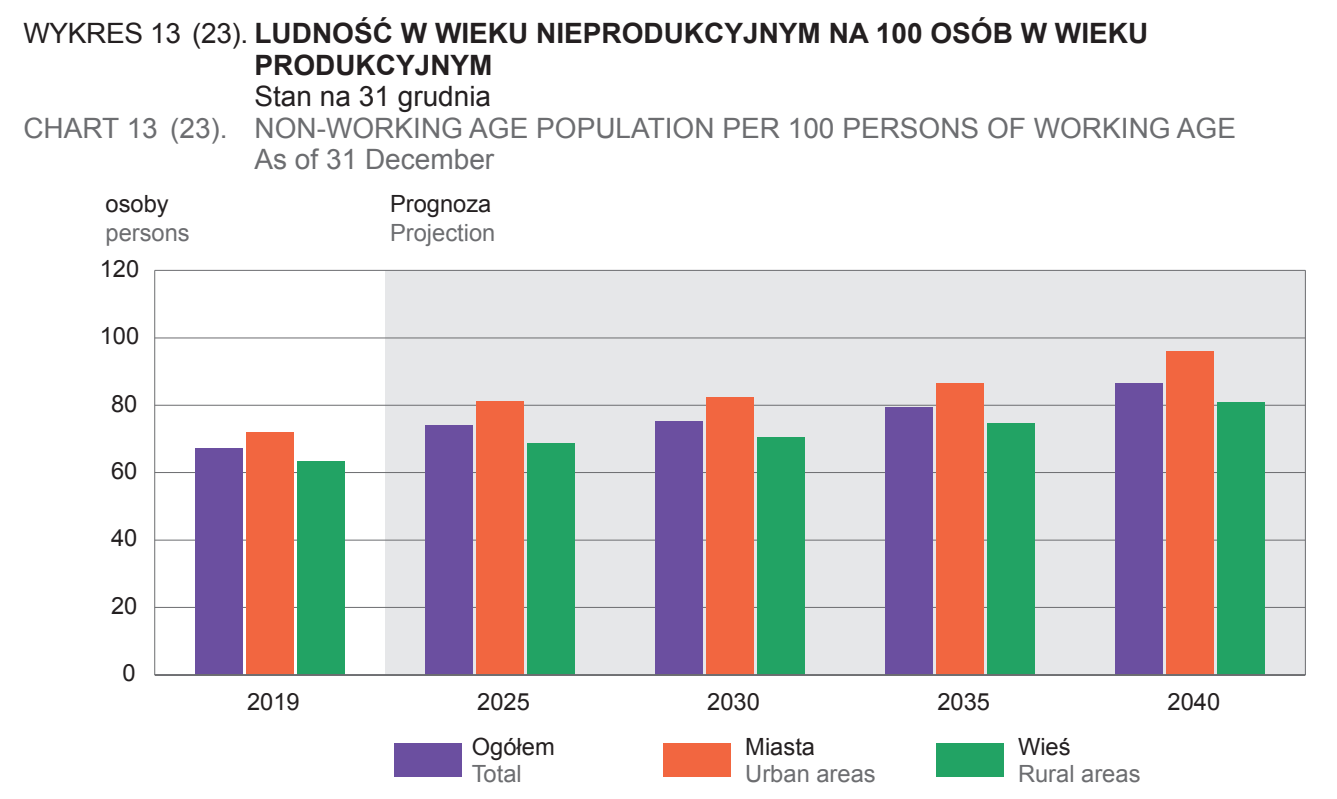
<style>
.page{position:relative;width:1337px;height:799px;background:#fff}
.page>*{position:absolute;margin:0;border:0;box-sizing:border-box;transform-origin:0 0}
.t1{font:28px/31.5px "Arial";color:#6c6d70}
.t2{font:700 28px/31.5px "Arial";color:#231f20}
.t3{font:28px "Arial";color:#231f20}
.t4{font:23.8px "Arial";color:#231f20}
.t5{font:23.8px "Arial";color:#6c6d70}
.s1{font-weight:400}
</style>
<div class="page">
<div style="left:385px;top:270px;width:920px;height:404px;background:#e6e7e9"></div>
<hr style="left:155px;top:606px;width:1150px;height:1px;background:#6c6d70">
<hr style="left:155px;top:539px;width:1150px;height:1px;background:#6c6d70">
<hr style="left:155px;top:471px;width:1150px;height:2px;background:#6c6d70">
<hr style="left:155px;top:404px;width:1150px;height:1px;background:#6c6d70">
<hr style="left:155px;top:337px;width:1150px;height:1px;background:#6c6d70">
<hr style="left:155px;top:270px;width:1150px;height:1px;background:#6c6d70">
<hr style="left:154px;top:270px;width:1px;height:404px;background:#6c6d70">
<hr style="left:1304px;top:270px;width:2px;height:404px;background:#6c6d70">
<div style="left:195px;top:448px;width:48px;height:226px;background:#6b4fa0"></div>
<div style="left:425px;top:426px;width:48px;height:248px;background:#6b4fa0"></div>
<div style="left:655px;top:421px;width:48px;height:253px;background:#6b4fa0"></div>
<div style="left:885px;top:408px;width:48px;height:266px;background:#6b4fa0"></div>
<div style="left:1115px;top:383px;width:48px;height:291px;background:#6b4fa0"></div>
<div style="left:246px;top:432px;width:48px;height:242px;background:#f26640"></div>
<div style="left:476px;top:402px;width:48px;height:272px;background:#f26640"></div>
<div style="left:706px;top:397px;width:48px;height:277px;background:#f26640"></div>
<div style="left:936px;top:383px;width:48px;height:291px;background:#f26640"></div>
<div style="left:1166px;top:351px;width:48px;height:323px;background:#f26640"></div>
<div style="left:297px;top:461px;width:48px;height:213px;background:#22a364"></div>
<div style="left:527px;top:443px;width:48px;height:231px;background:#22a364"></div>
<div style="left:757px;top:437px;width:48px;height:237px;background:#22a364"></div>
<div style="left:987px;top:423px;width:48px;height:251px;background:#22a364"></div>
<div style="left:1217px;top:402px;width:48px;height:272px;background:#22a364"></div>
<hr style="left:155px;top:673px;width:1150px;height:2px;background:#6c6d70">
<div style="left:664px;top:742px;width:67px;height:34px;background:#f26640"></div>
<div style="left:394px;top:742px;width:67px;height:34px;background:#6b4fa0"></div>
<div style="left:936px;top:742px;width:67px;height:34px;background:#22a364"></div>
<p class="t2" style="left:254px;top:19px;width:895px;text-indent:-231px"><span class="s1">WYKRES 13 (23).</span> LUDNOŚĆ W WIEKU NIEPRODUKCYJNYM NA 100 OSÓB W WIEKU<br>PRODUKCYJNYM</p>
<p class="t3" style="left:254px;top:78px;width:238px">Stan na 31 grudnia</p>
<p class="t1" style="left:254px;top:112px;width:983px;text-indent:-231px">CHART 13 (23). NON-WORKING AGE POPULATION PER 100 PERSONS OF WORKING AGE<br>As of 31 December</p>
<p class="t4" style="left:106px;top:188px;width:65px">osoby</p>
<p class="t5" style="left:106px;top:216px;width:86px">persons</p>
<p class="t4" style="left:100px;top:253px;width:41px">120</p>
<p class="t4" style="left:100px;top:320px;width:41px">100</p>
<p class="t4" style="left:111px;top:387px;width:28px">80</p>
<p class="t4" style="left:111px;top:455px;width:28px">60</p>
<p class="t4" style="left:111px;top:522px;width:28px">40</p>
<p class="t4" style="left:111px;top:589px;width:28px">20</p>
<p class="t4" style="left:122px;top:657px;width:15px">0</p>
<p class="t4" style="left:390px;top:188px;width:103px">Prognoza</p>
<p class="t5" style="left:390px;top:216px;width:107px">Projection</p>
<p class="t4" style="left:247px;top:686px;width:54px">2019</p>
<p class="t4" style="left:477px;top:686px;width:54px">2025</p>
<p class="t4" style="left:707px;top:686px;width:54px">2030</p>
<p class="t4" style="left:937px;top:686px;width:54px">2035</p>
<p class="t4" style="left:1167px;top:686px;width:54px">2040</p>
<p class="t4" style="left:472px;top:730px;width:84px">Ogółem</p>
<p class="t5" style="left:472px;top:757px;width:52px">Total</p>
<p class="t4" style="left:745px;top:730px;width:71px">Miasta</p>
<p class="t5" style="left:745px;top:757px;width:132px">Urban areas</p>
<p class="t4" style="left:1018px;top:730px;width:54px">Wieś</p>
<p class="t5" style="left:1018px;top:757px;width:124px">Rural areas</p>
</div>
